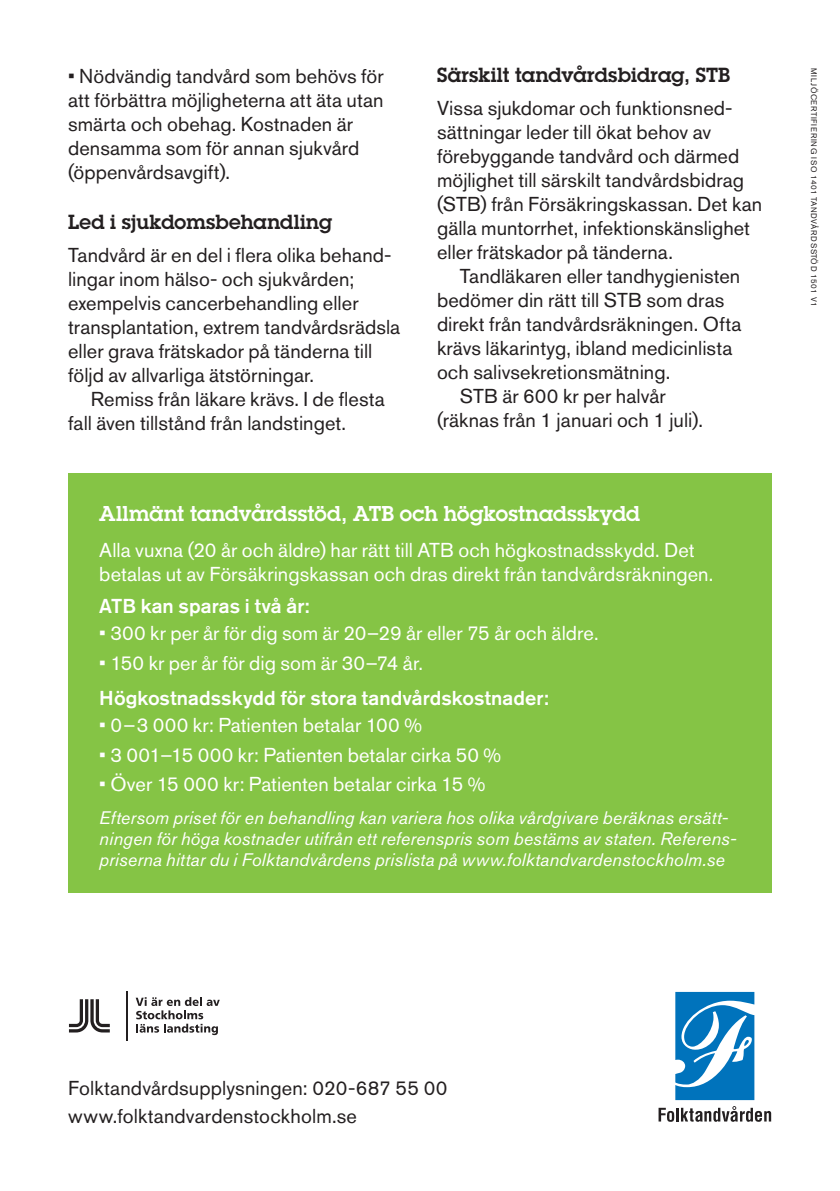
<style>
.page{position:relative;width:840px;height:1191px;background:#fff}
.page>*{position:absolute;margin:0;border:0;box-sizing:border-box;transform-origin:0 0}
.t1{font:600 21px "Lubalin Graph Std";letter-spacing:.005em;color:#fff}
.t2{font:20px/24px "Akzidenz Grotesk Pro";letter-spacing:.005em;color:#231f20}
.t3{font:20px/24px "Akzidenz Grotesk Pro";letter-spacing:.005em;color:#fff}
.t4{font:500 20px "Akzidenz Grotesk Pro";color:#fff}
.t5{font:600 20px "Lubalin Graph Std";letter-spacing:.005em;color:#231f20}
.t6{font:italic 18px/21px "Akzidenz Grotesk Pro";letter-spacing:.005em;color:#fff}
.t7{font:8px "Akzidenz Grotesk Pro";letter-spacing:.08em;color:#231f20}
</style>
<div class="page">
<div style="left:68px;top:473px;width:703px;height:420px;background:#85c445"></div>
<svg style="left:658px;top:1107px;width:15px;height:14px"></svg>
<hr style="left:675px;top:1107px;width:3px;height:14px;background:#231f20">
<svg style="left:681px;top:1106px;width:89px;height:15px"></svg>
<svg style="left:675px;top:992px;width:79px;height:108px"></svg>
<svg style="left:69px;top:999px;width:41px;height:33px"></svg>
<hr style="left:126px;top:991px;width:2px;height:49px;background:#231f20">
<svg style="left:136px;top:997px;width:84px;height:38px"></svg>
<p class="t2" style="left:68px;top:64px;width:317px">• Nödvändig tandvård som behövs för att förbättra möjligheterna att äta utan smärta och obehag. Kostnaden är densamma som för annan sjukvård (öppenvårdsavgift).</p>
<p class="t5" style="left:68px;top:209px;width:265px">Led i sjukdomsbehandling</p>
<p class="t2" style="left:68px;top:243px;width:333px">Tandvård är en del i flera olika behand&shy;lingar inom hälso- och sjukvården; exempelvis cancerbehandling eller transplantation, extrem tandvårdsrädsla eller grava frätskador på tänderna till följd av allvarliga ätstörningar.</p>
<p class="t2" style="left:68px;top:387px;width:318px;text-indent:23px">Remiss från läkare krävs. I de flesta fall även tillstånd från landstinget.</p>
<p class="t5" style="left:437px;top:62px;width:294px">Särskilt tandvårdsbidrag, STB</p>
<p class="t2" style="left:437px;top:96px;width:326px">Vissa sjukdomar och funktionsned&shy;sättningar leder till ökat behov av förebyggande tandvård och därmed möjlighet till särskilt tandvårdsbidrag (STB) från Försäkringskassan. Det kan gälla muntorrhet, infektionskänslighet eller frätskador på tänderna.</p>
<p class="t2" style="left:459px;top:264px;width:282px">Tandläkaren eller tandhygienisten</p>
<p class="t2" style="left:437px;top:288px;width:289px">bedömer din rätt till STB som dras</p>
<p class="t2" style="left:437px;top:312px;width:306px">direkt från tandvårdsräkningen. Ofta</p>
<p class="t2" style="left:437px;top:336px;width:297px">krävs läkarintyg, ibland medicinlista</p>
<p class="t2" style="left:437px;top:360px;width:235px">och salivsekretionsmätning.</p>
<p class="t2" style="left:459px;top:384px;width:207px">STB är 600 kr per halvår</p>
<p class="t2" style="left:437px;top:408px;width:267px">(räknas från 1 januari och 1 juli).</p>
<p class="t1" style="left:99px;top:500px;width:542px">Allmänt tandvårdsstöd, ATB och högkostnadsskydd</p>
<p class="t3" style="left:99px;top:537px;width:615px">Alla vuxna (20 år och äldre) har rätt till ATB och högkostnadsskydd. Det betalas ut av Försäkringskassan och dras direkt från tandvårdsräkningen.</p>
<p class="t4" style="left:99px;top:593px;width:211px">ATB kan sparas i två år:</p>
<p class="t3" style="left:99px;top:621px;width:500px">• 300 kr per år för dig som är 20–29 år eller 75 år och äldre.</p>
<p class="t3" style="left:99px;top:650px;width:325px">• 150 kr per år för dig som är 30–74 år.</p>
<p class="t4" style="left:99px;top:685px;width:450px">Högkostnadsskydd för stora tandvårdskostnader:</p>
<p class="t3" style="left:99px;top:713px;width:324px">• 0–3 000 kr: Patienten betalar 100 %</p>
<p class="t3" style="left:99px;top:742px;width:403px">• 3 001–15 000 kr: Patienten betalar cirka 50 %</p>
<p class="t3" style="left:99px;top:772px;width:388px">• Över 15 000 kr: Patienten betalar cirka 15 %</p>
<p class="t6" style="left:99px;top:806px;width:638px">Eftersom priset för en behandling kan variera hos olika vårdgivare beräknas ersätt&shy;ningen för höga kostnader utifrån ett referenspris som bestäms av staten. Referens&shy;priserna hittar du i Folktandvårdens prislista på www.folktandvardenstockholm.se</p>
<p class="t7" style="left:818px;top:68px;width:240px;rotate:90deg">MILJÖCERTIFIERING ISO 1401 TANDVÅRDSSTÖD 1501 V1</p>
<p class="t2" style="left:68px;top:1073px;width:381px;line-height:28px">Folktandvårdsupplysningen: 020-687 55 00 www.folktandvardenstockholm.se</p>
</div>
